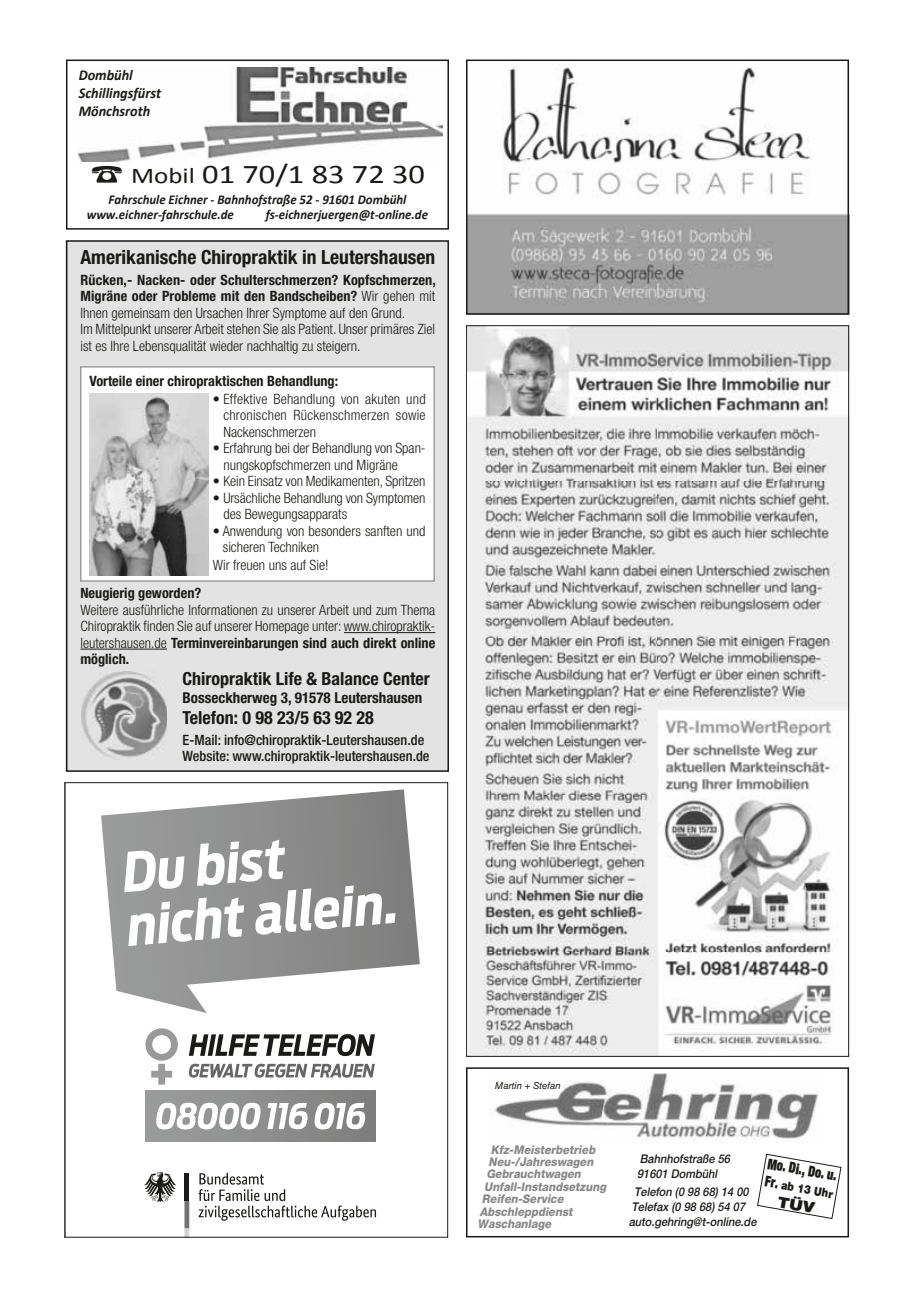
<style>
.page{position:relative;width:915px;height:1297px;background:#fff}
.page>*{position:absolute;margin:0;border:0;box-sizing:border-box;transform-origin:0 0}
.t1{font:27px "Calibri";color:#1a1a18;scale:1.2 1}
.t2{font:700 condensed 19.5px "Helvetica Neue";color:#1a1a18}
.t3{font:700 condensed 18px "Helvetica Neue";color:#1a1a18}
.t4{font:700 condensed 15px "Helvetica Neue";color:#1a1a18}
.t5{font:italic 700 15px/18px "Calibri";color:#1a1a18;scale:.95 1}
.t6{font:900 expanded 15px "Helvetica Neue";color:#1a1a18;scale:.81 1}
.t7{font:300 condensed 14.25px/16.5px "Helvetica Neue";color:#1a1a18}
.t8{font:500 condensed 14.25px/16.5px "Helvetica Neue";color:#1a1a18}
.t9{font:700 condensed 14.25px "Helvetica Neue";color:#1a1a18}
.t10{font:italic 700 13.5px/15px "Calibri";color:#1a1a18;scale:.95 1}
.t11{font:italic 800 12px "Helvetica Neue";color:#868786;scale:.92 1}
.t12{font:italic 500 12px/15px "Helvetica Neue";color:#1a1a18;scale:.92 1}
.t13{font:900 12px "Helvetica Neue";color:#1a1a18;scale:.85 1}
.t14{font:italic 9.6px "Helvetica LT Std";color:#1a1a18}
.s1{font-size:22.5px}
.s2{font-weight:700}
.s3{font-stretch:expanded;font-size:15px}
</style>
<div class="page">
<svg style="left:101px;top:789px;width:319px;height:446px"></svg>
<img style="left:468px;top:327px;width:378px;height:728px">
<img style="left:78px;top:67px;width:364px;height:94px">
<div style="left:66px;top:60px;width:383px;height:170px;border:2px solid #1a1a18"></div>
<img style="left:469px;top:63px;width:376px;height:249px">
<div style="left:466px;top:60px;width:382px;height:255px;border:2px solid #1a1a18"></div>
<div style="left:466px;top:1067px;width:382px;height:170px;border:2px solid #1a1a18"></div>
<img style="left:494px;top:1073px;width:324px;height:66px">
<div style="left:494px;top:1080px;width:69px;height:11px;background:#fff"></div>
<div style="left:66px;top:240px;width:383px;height:532px;background:#e3e3e3"></div>
<div style="left:66px;top:240px;width:383px;height:532px;border:2px solid #1a1a18"></div>
<hr style="left:344px;top:632px;width:91px;height:1px;background:#1a1a18">
<hr style="left:80px;top:649px;width:87px;height:1px;background:#1a1a18">
<img style="left:82px;top:672px;width:85px;height:87px">
<div style="left:80px;top:366px;width:355px;height:216px;background:#fff;border:2px solid #9c9d9d"></div>
<img style="left:89px;top:393px;width:120px;height:182px">
<svg style="left:757px;top:1153px;width:84px;height:66px"></svg>
<p class="t5" style="left:79px;top:66px;width:88px">Dombühl<br>Schillingsfürst<br>Mönchsroth</p>
<h1 class="t1" style="left:90px;top:157px;width:280px">☎ <span class="s1">Mobil</span> 01 70/1 83 72 30</h1>
<p class="t10" style="left:87px;top:191px;width:338px;text-indent:22px">Fahrschule Eichner - Bahnhofstraße 52 - 91601 Dombühl www.eichner-fahrschule.de</p>
<p class="t10" style="left:266px;top:206px;width:172px">fs-eichnerjuergen@t-online.de</p>
<h2 class="t2" style="left:80px;top:245px;width:356px">Amerikanische Chiropraktik in Leutershausen</h2>
<p class="t7" style="left:80px;top:271px;width:357px"><span class="s2">Rücken,- Nacken- oder Schulterschmerzen? Kopfschmerzen, Migräne oder Probleme mit den Bandscheiben?</span> Wir gehen mit Ihnen gemeinsam den Ursachen Ihrer Symptome auf den Grund.<br>Im Mittelpunkt unserer Arbeit stehen Sie als Patient. Unser primäres Ziel ist es Ihre Lebensqualität wieder nachhaltig zu steigern.</p>
<p class="t9" style="left:89px;top:372px;width:250px">Vorteile einer chiropraktischen Behandlung:</p>
<p class="t7" style="left:223px;top:390px;width:204px;text-align:justify;text-indent:-11px">• Effektive Behandlung von akuten und chronischen Rückenschmerzen sowie Nackenschmerzen</p>
<p class="t7" style="left:223px;top:440px;width:204px;text-indent:-11px">• Erfahrung bei der Behandlung von Span&shy;nungskopfschmerzen und Migräne</p>
<p class="t7" style="left:213px;top:473px;width:214px">• Kein Einsatz von Medikamenten, Spritzen</p>
<p class="t7" style="left:223px;top:489px;width:203px;text-indent:-11px">• Ursächliche Behandlung von Symptomen des Bewegungsapparats</p>
<p class="t7" style="left:223px;top:522px;width:204px;text-indent:-10px">• Anwendung von besonders sanften und sicheren Techniken</p>
<p class="t7" style="left:213px;top:557px;width:117px">Wir freuen uns auf Sie!</p>
<p class="t9" style="left:80px;top:584px;width:122px">Neugierig geworden?</p>
<p class="t7" style="left:80px;top:601px;width:356px;text-align:justify">Weitere ausführliche Informationen zu unserer Arbeit und zum Thema Chiropraktik finden Sie auf unserer Homepage unter: www.chiropraktik&shy;leutershausen.de <span class="s2">Terminvereinbarungen sind auch direkt online möglich.</span></p>
<p class="t3" style="left:182px;top:668px;width:249px">Chiropraktik Life &amp; Balance Center</p>
<p class="t4" style="left:182px;top:689px;width:241px">Bosseckherweg 3, 91578 Leutershausen</p>
<p class="t3" style="left:182px;top:707px;width:193px">Telefon: 0 98 23/5 63 92 28</p>
<p class="t8" style="left:182px;top:731px;width:248px">E-Mail: info@chiropraktik-Leutershausen.de<br>Website: www.chiropraktik-leutershausen.de</p>
<p class="t14" style="left:494px;top:1080px;width:68px">Martin + Stefan</p>
<p class="t11" style="left:490px;top:1142px;width:118px">Kfz-Meisterbetrieb</p>
<p class="t11" style="left:488px;top:1154px;width:118px">Neu-/Jahreswagen</p>
<p class="t11" style="left:486px;top:1167px;width:107px">Gebrauchtwagen</p>
<p class="t11" style="left:484px;top:1179px;width:137px">Unfall-Instandsetzung</p>
<p class="t11" style="left:482px;top:1192px;width:93px">Reifen-Service</p>
<p class="t11" style="left:479px;top:1204px;width:105px">Abschleppdienst</p>
<p class="t11" style="left:477px;top:1217px;width:84px">Waschanlage</p>
<p class="t12" style="left:637px;top:1151px;width:105px">Bahnhofstraße 56<br>91601 Dombühl</p>
<p class="t12" style="left:628px;top:1184px;width:143px;text-indent:5px">Telefon (0 98 68) 14 00<br>Telefax (0 98 68) 54 07 auto.gehring@t-online.de</p>
<p class="t6" style="left:769px;top:1154px;width:88px;rotate:10deg">Mo. Di., Do. u.</p>
<p class="t13" style="left:766px;top:1175px;width:82px;rotate:10deg"><span class="s3">Fr.</span> ab 13 Uhr</p>
</div>
